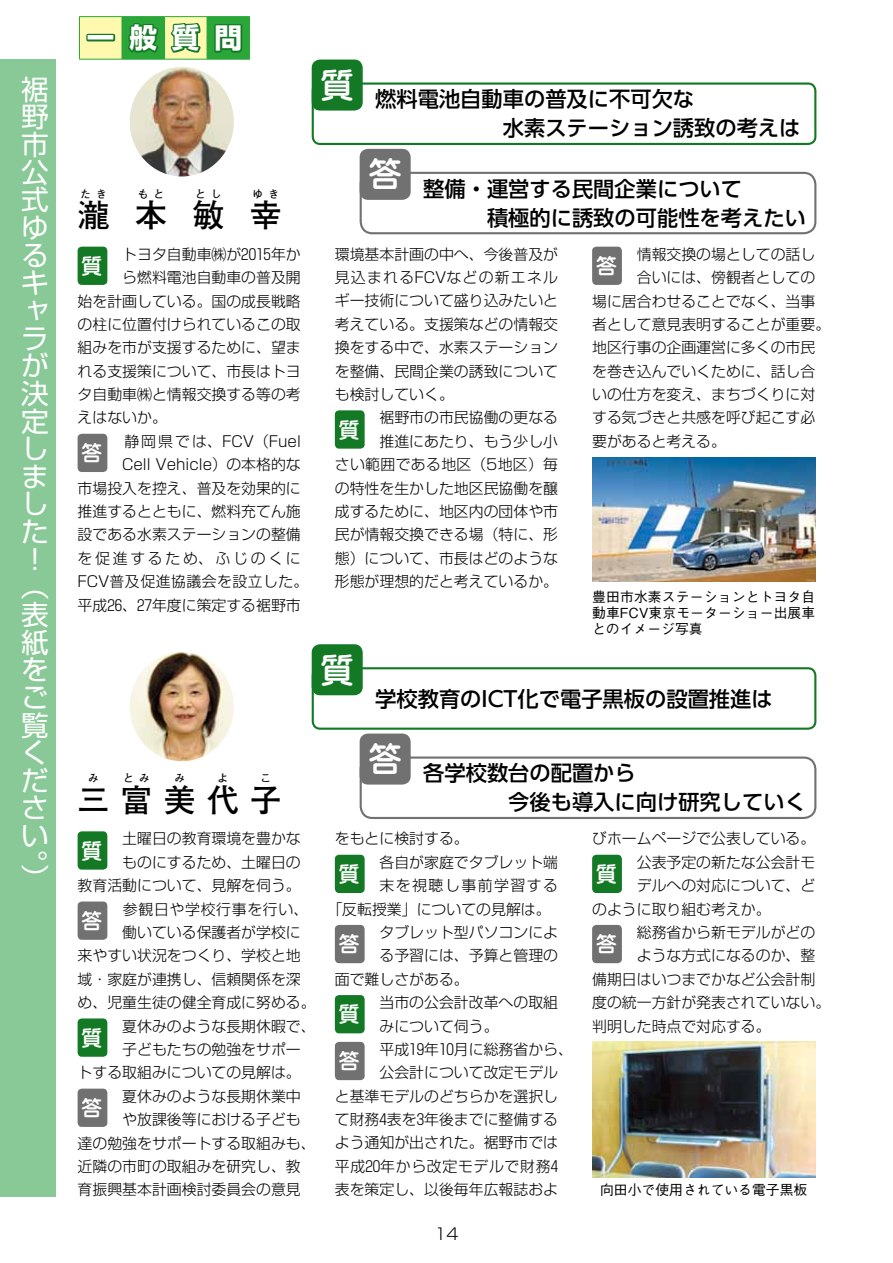
<style>
.page{position:relative;width:893px;height:1263px;background:#fff}
.page>*{position:absolute;margin:0;border:0;box-sizing:border-box;transform-origin:0 0}
.t1{font:500 34.05px "Jun 34 Pro";color:#fff}
.t2{font:700 31.95px "Futo Go B101 Pro";letter-spacing:.35em;color:#000}
.t3{font:27.6px/27.6px "Shin Go Pro";color:#fff}
.t4{font:700 27.6px "Shin Go Pro";color:#fff}
.t5{font:500 21.3px/29px "UD Shin Go Pro";color:#000}
.t6{font:500 21.3px "Jun 34 Pro";color:#fff}
.t7{font:300 15.9px "Shin Go Pro";color:#000}
.t8{font:300 14.85px/23.4px "Shin Go Pro";color:#000;text-align:right}
.t9{font:300 14.85px "Shin Go Pro";letter-spacing:.045em;color:#000}
.t10{font:300 14.85px "Shin Go Pro";letter-spacing:.03em;color:#000}
.t11{font:300 14.85px "Shin Go Pro";letter-spacing:.18em;color:#000}
.t12{font:300 14.85px "Shin Go Pro";letter-spacing:.1em;color:#000}
.t13{font:500 13.8px/15.9px "Gothic BBB Pro";letter-spacing:.005em;color:#000;text-align:justify}
.t14{font:700 10.65px "Futo Go B101 Pro";letter-spacing:.5em;color:#000}
</style>
<div class="page">
<div style="left:0;top:60px;width:55px;height:1137px;background:#89c997"></div>
<div style="left:78px;top:247px;width:29px;height:38px;background:#147924;border-radius:4px"></div>
<div style="left:78px;top:434px;width:29px;height:38px;background:#727171;border-radius:4px"></div>
<div style="left:335px;top:410px;width:30px;height:39px;background:#147924;border-radius:4px"></div>
<div style="left:592px;top:247px;width:30px;height:38px;background:#727171;border-radius:4px"></div>
<div style="left:78px;top:831px;width:29px;height:39px;background:#147924;border-radius:4px"></div>
<div style="left:78px;top:901px;width:29px;height:39px;background:#727171;border-radius:4px"></div>
<div style="left:78px;top:1018px;width:29px;height:39px;background:#147924;border-radius:4px"></div>
<div style="left:78px;top:1089px;width:29px;height:38px;background:#727171;border-radius:4px"></div>
<div style="left:335px;top:855px;width:30px;height:38px;background:#147924;border-radius:4px"></div>
<div style="left:335px;top:925px;width:30px;height:38px;background:#727171;border-radius:4px"></div>
<div style="left:335px;top:995px;width:30px;height:38px;background:#147924;border-radius:4px"></div>
<div style="left:335px;top:1042px;width:30px;height:38px;background:#727171;border-radius:4px"></div>
<div style="left:592px;top:855px;width:30px;height:38px;background:#147924;border-radius:4px"></div>
<div style="left:592px;top:925px;width:30px;height:38px;background:#727171;border-radius:4px"></div>
<div style="left:312px;top:82px;width:504px;height:63px;border:2px solid #147924;border-radius:7px"></div>
<div style="left:312px;top:667px;width:504px;height:63px;border:2px solid #147924;border-radius:7px"></div>
<div style="left:360px;top:172px;width:456px;height:62px;border:2px solid #727171;border-radius:12px"></div>
<div style="left:360px;top:756px;width:456px;height:63px;border:2px solid #727171;border-radius:12px"></div>
<img style="left:130px;top:67px;width:104px;height:109px">
<img style="left:130px;top:652px;width:104px;height:109px">
<img style="left:592px;top:457px;width:223px;height:124px">
<img style="left:592px;top:1042px;width:223px;height:136px">
<hr style="left:79px;top:59px;width:43px;height:1px;background:#2aa738">
<hr style="left:122px;top:59px;width:43px;height:1px;background:#2aa738">
<hr style="left:165px;top:59px;width:42px;height:1px;background:#2aa738">
<hr style="left:207px;top:59px;width:43px;height:1px;background:#2aa738">
<svg style="left:79px;top:16px;width:171px;height:43px"></svg>
<div style="left:312px;top:60px;width:51px;height:51px;background:#147924;border-radius:9px"></div>
<div style="left:360px;top:149px;width:51px;height:51px;background:#727171;border-radius:9px"></div>
<div style="left:312px;top:644px;width:51px;height:51px;background:#147924;border-radius:9px"></div>
<div style="left:360px;top:733px;width:51px;height:51px;background:#727171;border-radius:9px"></div>
<h3 class="t3" style="left:21px;top:72px;width:29px">裾野市公式ゆるキャラが決定しました！（表紙をご覧ください。</h3>
<h3 class="t3" style="left:21px;top:860px;width:28px">）</h3>
<h3 class="t4" style="left:87px;top:16px;width:157px">一般質問</h3>
<p class="t14" style="left:80px;top:185px;width:28px">たき</p>
<h2 class="t2" style="left:78px;top:189px;width:33px">瀧</h2>
<p class="t14" style="left:138px;top:185px;width:28px">もと</p>
<h2 class="t2" style="left:135px;top:189px;width:33px">本</h2>
<p class="t14" style="left:195px;top:185px;width:28px">とし</p>
<h2 class="t2" style="left:192px;top:189px;width:33px">敏</h2>
<p class="t14" style="left:252px;top:185px;width:28px">ゆき</p>
<h2 class="t2" style="left:250px;top:189px;width:33px">幸</h2>
<p class="t8" style="left:122px;top:241px;width:180px">トヨタ自動車㈱が2015年か</p>
<p class="t8" style="left:122px;top:264px;width:180px">ら燃料電池自動車の普及開</p>
<p class="t8" style="left:78px;top:287px;width:225px">始を計画している。国の成長戦略</p>
<p class="t8" style="left:78px;top:311px;width:225px">の柱に位置付けられているこの取</p>
<p class="t8" style="left:78px;top:334px;width:225px">組みを市が支援するために、望ま</p>
<p class="t8" style="left:78px;top:357px;width:225px">れる支援策について、市長はトヨ</p>
<p class="t8" style="left:78px;top:381px;width:225px">タ自動車㈱と情報交換する等の考</p>
<p class="t8" style="left:78px;top:404px;width:91px">えはないか。</p>
<h3 class="t6" style="left:81px;top:436px;width:23px">答</h3>
<h3 class="t6" style="left:81px;top:249px;width:23px">質</h3>
<p class="t8" style="left:124px;top:428px;width:178px">静岡県では、FCV（Fuel</p>
<p class="t8" style="left:122px;top:451px;width:180px">Cell Vehicle）の本格的な</p>
<p class="t8" style="left:78px;top:474px;width:225px">市場投入を控え、普及を効果的に</p>
<p class="t8" style="left:78px;top:498px;width:225px">推進するとともに、燃料充てん施</p>
<p class="t8" style="left:78px;top:521px;width:225px">設である水素ステーションの整備</p>
<p class="t11" style="left:78px;top:546px;width:225px">を促進するため、ふじのくに</p>
<p class="t10" style="left:78px;top:569px;width:232px">FCV普及促進協議会を設立した。</p>
<p class="t8" style="left:78px;top:591px;width:225px">平成26、27年度に策定する裾野市</p>
<p class="t14" style="left:88px;top:770px;width:12px">み</p>
<p class="t14" style="left:123px;top:770px;width:28px">とみ</p>
<p class="t14" style="left:174px;top:770px;width:12px">み</p>
<p class="t14" style="left:217px;top:770px;width:12px">よ</p>
<p class="t14" style="left:260px;top:770px;width:12px">こ</p>
<h2 class="t2" style="left:78px;top:774px;width:206px">三富美代子</h2>
<p class="t8" style="left:78px;top:825px;width:225px">土曜日の教育環境を豊かな<br>ものにするため、土曜日の<br>教育活動について、見解を伺う。</p>
<h3 class="t6" style="left:81px;top:904px;width:23px">答</h3>
<h3 class="t6" style="left:81px;top:834px;width:23px">質</h3>
<p class="t9" style="left:123px;top:897px;width:187px">参観日や学校行事を行い、</p>
<p class="t8" style="left:122px;top:919px;width:180px">働いている保護者が学校に</p>
<p class="t8" style="left:78px;top:942px;width:225px">来やすい状況をつくり、学校と地</p>
<p class="t8" style="left:78px;top:966px;width:225px">域・家庭が連携し、信頼関係を深</p>
<p class="t8" style="left:78px;top:989px;width:240px">め、児童生徒の健全育成に努める。</p>
<h3 class="t6" style="left:81px;top:1021px;width:23px">質</h3>
<p class="t8" style="left:122px;top:1012px;width:195px">夏休みのような長期休暇で、</p>
<p class="t8" style="left:122px;top:1036px;width:180px">子どもたちの勉強をサポー</p>
<p class="t8" style="left:78px;top:1059px;width:225px">トする取組みについての見解は。</p>
<h3 class="t6" style="left:81px;top:1091px;width:23px">答</h3>
<p class="t8" style="left:122px;top:1082px;width:180px">夏休みのような長期休業中</p>
<p class="t8" style="left:122px;top:1106px;width:180px">や放課後等における子ども</p>
<p class="t8" style="left:78px;top:1129px;width:240px">達の勉強をサポートする取組みも、</p>
<p class="t8" style="left:78px;top:1153px;width:225px">近隣の市町の取組みを研究し、教</p>
<p class="t8" style="left:78px;top:1176px;width:225px">育振興基本計画検討委員会の意見</p>
<h1 class="t1" style="left:320px;top:58px;width:36px">質</h1>
<h3 class="t5" style="left:503px;top:84px;width:299px;text-indent:-128px">燃料電池自動車の普及に不可欠な<br>水素ステーション誘致の考えは</h3>
<h1 class="t1" style="left:368px;top:147px;width:36px">答</h1>
<h3 class="t5" style="left:487px;top:173px;width:320px;text-indent:-64px">整備・運営する民間企業について<br>積極的に誘致の可能性を考えたい</h3>
<p class="t8" style="left:335px;top:241px;width:225px;text-align:justify">環境基本計画の中へ、今後普及が見込まれるFCVなどの新エネルギー技術について盛り込みたいと考えている。支援策などの情報交換をする中で、水素ステーションを整備、民間企業の誘致についても検討していく。</p>
<h3 class="t6" style="left:338px;top:413px;width:23px">質</h3>
<p class="t8" style="left:335px;top:404px;width:225px">裾野市の市民協働の更なる<br>推進にあたり、もう少し小<br>さい範囲である地区（5地区）毎の特性を生かした地区民協働を醸成するために、地区内の団体や市民が情報交換できる場（特に、形態）について、市長はどのような形態が理想的だと考えているか。</p>
<h1 class="t1" style="left:320px;top:643px;width:36px">質</h1>
<p class="t8" style="left:637px;top:241px;width:180px">情報交換の場としての話し</p>
<p class="t8" style="left:637px;top:264px;width:180px">合いには、傍観者としての</p>
<p class="t8" style="left:592px;top:287px;width:225px">場に居合わせることでなく、当事</p>
<p class="t8" style="left:592px;top:311px;width:240px">者として意見表明することが重要。</p>
<p class="t8" style="left:592px;top:334px;width:225px">地区行事の企画運営に多くの市民</p>
<p class="t8" style="left:592px;top:357px;width:225px">を巻き込んでいくために、話し合</p>
<p class="t8" style="left:592px;top:381px;width:225px">いの仕方を変え、まちづくりに対</p>
<p class="t8" style="left:592px;top:404px;width:225px">する気づきと共感を呼び起こす必</p>
<p class="t8" style="left:592px;top:428px;width:135px">要があると考える。</p>
<h3 class="t6" style="left:596px;top:249px;width:23px">答</h3>
<p class="t13" style="left:592px;top:587px;width:225px">豊田市水素ステーションとトヨタ自動車FCV東京モーターショー出展車とのイメージ写真</p>
<h3 class="t5" style="left:375px;top:683px;width:399px">学校教育のICT化で電子黒板の設置推進は</h3>
<h1 class="t1" style="left:368px;top:732px;width:36px">答</h1>
<h3 class="t5" style="left:508px;top:758px;width:299px;text-indent:-85px">各学校数台の配置から<br>今後も導入に向け研究していく</h3>
<p class="t8" style="left:335px;top:825px;width:135px">をもとに検討する。</p>
<h3 class="t6" style="left:338px;top:857px;width:23px">質</h3>
<p class="t8" style="left:379px;top:849px;width:180px">各自が家庭でタブレット端</p>
<p class="t12" style="left:379px;top:873px;width:180px">末を視聴し事前学習する</p>
<p class="t8" style="left:327px;top:895px;width:225px">「反転授業」についての見解は。</p>
<h3 class="t6" style="left:338px;top:927px;width:23px">答</h3>
<p class="t8" style="left:379px;top:919px;width:180px">タブレット型パソコンによ</p>
<p class="t8" style="left:379px;top:942px;width:180px">る予習には､予算と管理の</p>
<p class="t8" style="left:335px;top:966px;width:135px">面で難しさがある。</p>
<h3 class="t6" style="left:338px;top:997px;width:23px">質</h3>
<p class="t8" style="left:379px;top:989px;width:180px;text-align:left">当市の公会計改革への取組みについて伺う。</p>
<h3 class="t6" style="left:338px;top:1044px;width:23px">答</h3>
<p class="t8" style="left:379px;top:1036px;width:195px">平成19年10月に総務省から、</p>
<p class="t8" style="left:379px;top:1059px;width:180px">公会計について改定モデル</p>
<p class="t8" style="left:335px;top:1082px;width:225px">と基準モデルのどちらかを選択し</p>
<p class="t8" style="left:335px;top:1106px;width:225px">て財務4表を3年後までに整備する</p>
<p class="t8" style="left:335px;top:1129px;width:225px">よう通知が出された。裾野市では</p>
<p class="t9" style="left:335px;top:1154px;width:225px">平成20年から改定モデルで財務4</p>
<p class="t8" style="left:335px;top:1176px;width:225px">表を策定し、以後毎年広報誌およ</p>
<p class="t7" style="left:434px;top:1221px;width:26px">14</p>
<p class="t8" style="left:592px;top:825px;width:225px">びホームページで公表している。</p>
<h3 class="t6" style="left:596px;top:857px;width:23px">質</h3>
<p class="t8" style="left:637px;top:849px;width:180px">公表予定の新たな公会計モ</p>
<p class="t8" style="left:637px;top:872px;width:180px">デルへの対応について、ど</p>
<p class="t8" style="left:592px;top:895px;width:180px">のように取り組む考えか。</p>
<h3 class="t6" style="left:596px;top:927px;width:23px">答</h3>
<p class="t8" style="left:637px;top:919px;width:180px">総務省から新モデルがどの</p>
<p class="t8" style="left:637px;top:942px;width:180px">ような方式になるのか、整</p>
<p class="t8" style="left:592px;top:966px;width:225px">備期日はいつまでかなど公会計制</p>
<p class="t8" style="left:592px;top:989px;width:240px">度の統一方針が発表されていない。</p>
<p class="t8" style="left:592px;top:1012px;width:180px">判明した時点で対応する。</p>
<p class="t13" style="left:600px;top:1180px;width:209px">向田小で使用されている電子黒板</p>
</div>
